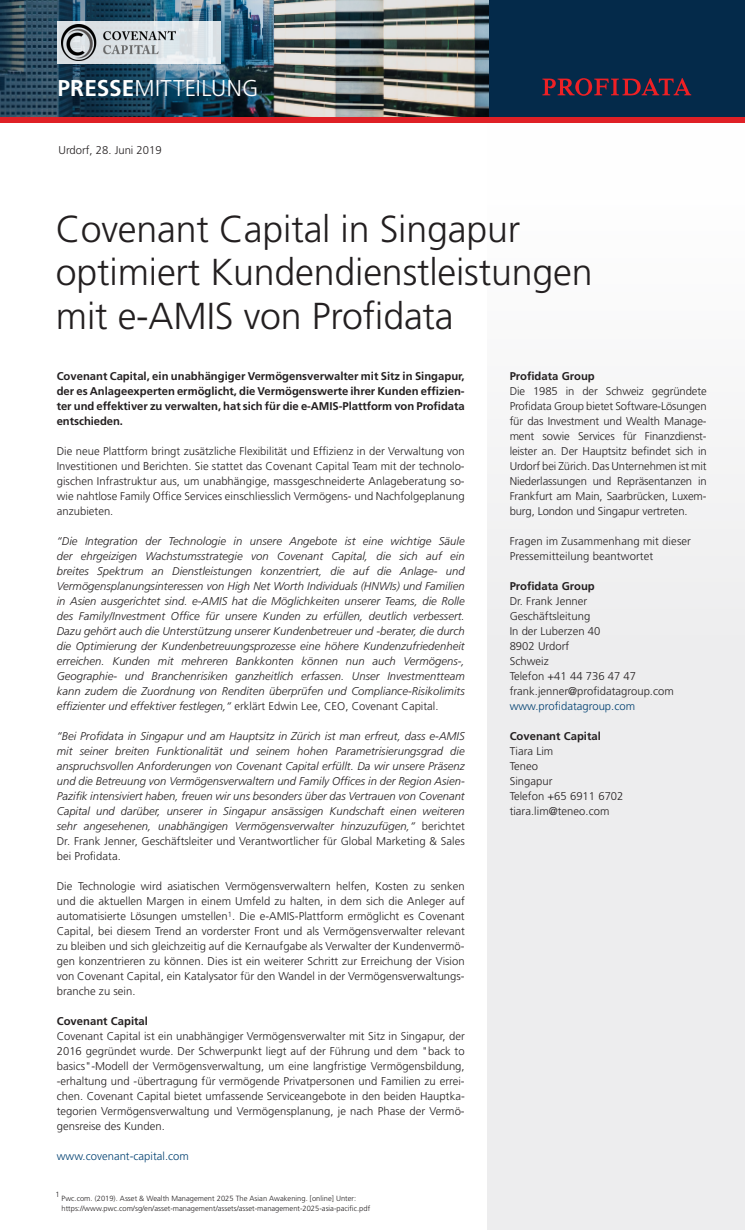
<style>
.page{position:relative;width:745px;height:1230px;background:#fff}
.page>*{position:absolute;margin:0;border:0;box-sizing:border-box;transform-origin:0 0}
.t1{font:300 37.5px/43.8px "Frutiger";letter-spacing:-.005em;color:#231f20}
.t2{font:300 22.88px "Frutiger";letter-spacing:.015em;color:#fff}
.t3{font:300 11.25px/15px "Frutiger";letter-spacing:.005em;color:#231f20;text-align:justify}
.t4{font:italic 300 11.25px/15px "Frutiger";letter-spacing:.005em;color:#231f20;text-align:justify}
.t5{font:700 11.25px/15px "Frutiger";letter-spacing:-.005em;color:#231f20;text-align:justify}
.t6{font:300 11.25px "Frutiger";letter-spacing:.005em;color:#004071}
.t7{font:300 7.5px/10px "Frutiger";letter-spacing:.005em;color:#231f20}
.s1{font-weight:700}
.s2{font-style:normal}
</style>
<div class="page">
<img style="left:271px;top:0;width:216px;height:117px">
<img style="left:0;top:0;width:271px;height:117px">
<svg style="left:487px;top:0;width:257px;height:1230px;fill:#ededee"></svg>
<svg style="left:542px;top:78px;width:148px;height:18px;background:#54263d"></svg>
<div style="left:0;top:118px;width:744px;height:5px;background:#df2026"></div>
<svg style="left:57px;top:21px;width:164px;height:43px;background:#dce2e6"></svg>
<img style="left:62px;top:25px;width:114px;height:35px">
<h2 class="t2" style="left:57px;top:75px;width:202px"><span class="s1">PRESSE</span>MITTEILUNG</h2>
<p class="t3" style="left:58px;top:143px;width:104px">Urdorf, 28. Juni 2019</p>
<h1 class="t1" style="left:56px;top:207px;width:537px">Covenant Capital in Singapur optimiert Kundendienstleistungen mit e-AMIS von Profidata</h1>
<p class="t5" style="left:57px;top:368px;width:409px">Covenant Capital, ein unabhängiger Vermögensverwalter mit Sitz in Singapur, der es Anlageexperten ermöglicht, die Vermögenswerte ihrer Kunden effizien&shy;ter und effektiver zu verwalten, hat sich für die e-AMIS-Plattform von Profidata entschieden.</p>
<p class="t3" style="left:57px;top:443px;width:409px">Die neue Plattform bringt zusätzliche Flexibilität und Effizienz in der Verwaltung von Investitionen und Berichten. Sie stattet das Covenant Capital Team mit der technolo&shy;gischen Infrastruktur aus, um unabhängige, massgeschneiderte Anlageberatung so&shy;wie nahtlose Family Office Services einschliesslich Vermögens- und Nachfolgeplanung anzubieten.</p>
<p class="t4" style="left:57px;top:533px;width:409px">“Die Integration der Technologie in unsere Angebote ist eine wichtige Säule der ehrgeizigen Wachstumsstrategie von Covenant Capital, die sich auf ein breites Spektrum an Dienstleistungen konzentriert, die auf die Anlage- und Vermögensplanungsinteressen von High Net Worth Individuals (HNWIs) und Familien in Asien ausgerichtet sind. e-AMIS hat die Möglichkeiten unserer Teams, die Rolle des Family/Investment Office für unsere Kunden zu erfüllen, deutlich verbessert.<br>Dazu gehört auch die Unterstützung unserer Kundenbetreuer und -berater, die durch die Optimierung der Kundenbetreuungsprozesse eine höhere Kundenzufriedenheit erreichen. Kunden mit mehreren Bankkonten können nun auch Vermögens-, Geographie- und Branchenrisiken ganzheitlich erfassen. Unser Investmentteam kann zudem die Zuordnung von Renditen überprüfen und Compliance-Risikolimits effizienter und effektiver festlegen,“ <span class="s2">erklärt Edwin Lee, CEO, Covenant Capital.</span></p>
<p class="t4" style="left:57px;top:728px;width:409px">“Bei Profidata in Singapur und am Hauptsitz in Zürich ist man erfreut, dass e-AMIS mit seiner breiten Funktionalität und seinem hohen Parametrisierungsgrad die anspruchsvollen Anforderungen von Covenant Capital erfüllt. Da wir unsere Präsenz und die Betreuung von Vermögensverwaltern und Family Offices in der Region Asien-Pazifik intensiviert haben, freuen wir uns besonders über das Vertrauen von Covenant Capital und darüber, unserer in Singapur ansässigen Kundschaft einen weiteren sehr angesehenen, unabhängigen Vermögensverwalter hinzuzufügen,“ <span class="s2">berichtet Dr. Frank Jenner, Geschäftsleiter und Verantwortlicher für Global Marketing &amp; Sales bei Profidata.</span></p>
<p class="t3" style="left:57px;top:878px;width:409px">Die Technologie wird asiatischen Vermögensverwaltern helfen, Kosten zu senken und die aktuellen Margen in einem Umfeld zu halten, in dem sich die Anleger auf automatisierte Lösungen umstellen<sup>1</sup>. Die e-AMIS-Plattform ermöglicht es Covenant Capital, bei diesem Trend an vorderster Front und als Vermögensverwalter relevant zu bleiben und sich gleichzeitig auf die Kernaufgabe als Verwalter der Kundenvermö&shy;gen konzentrieren zu können. Dies ist ein weiterer Schritt zur Erreichung der Vision von Covenant Capital, ein Katalysator für den Wandel in der Vermögensverwaltungs&shy;branche zu sein.</p>
<p class="t5" style="left:57px;top:1013px;width:93px">Covenant Capital</p>
<p class="t3" style="left:57px;top:1028px;width:409px">Covenant Capital ist ein unabhängiger Vermögensverwalter mit Sitz in Singapur, der 2016 gegründet wurde. Der Schwerpunkt liegt auf der Führung und dem "back to basics"-Modell der Vermögensverwaltung, um eine langfristige Vermögensbildung, -erhaltung und -übertragung für vermögende Privatpersonen und Familien zu errei&shy;chen. Covenant Capital bietet umfassende Serviceangebote in den beiden Hauptka&shy;tegorien Vermögensverwaltung und Vermögensplanung, je nach Phase der Vermö&shy;gensreise des Kunden.</p>
<p class="t6" style="left:57px;top:1150px;width:134px">www.covenant-capital.com</p>
<p class="t7" style="left:55px;top:1189px;width:6px">1</p>
<p class="t7" style="left:62px;top:1193px;width:310px">Pwc.com. (2019). Asset &amp; Wealth Management 2025 The Asian Awakening. [online] Unter: https://www.pwc.com/sg/en/asset-management/assets/asset-management-2025-asia-pacific.pdf</p>
<p class="t5" style="left:509px;top:369px;width:87px">Profidata Group</p>
<p class="t3" style="left:509px;top:384px;width:198px">Die 1985 in der Schweiz gegründete Profidata Group bietet Software-Lösungen für das Investment und Wealth Manage&shy;ment sowie Services für Finanzdienst&shy;leister an. Der Hauptsitz befindet sich in Urdorf bei Zürich. Das Unternehmen ist mit Niederlassungen und Repräsentanzen in Frankfurt am Main, Saarbrücken, Luxem&shy;burg, London und Singapur vertreten.</p>
<p class="t3" style="left:509px;top:534px;width:183px">Fragen im Zusammenhang mit dieser<br>Pressemitteilung beantwortet</p>
<p class="t5" style="left:509px;top:579px;width:87px">Profidata Group</p>
<p class="t3" style="left:509px;top:594px;width:165px;text-align:left">Dr. Frank Jenner<br>Geschäftsleitung<br>In der Luberzen 40<br>8902 Urdorf<br>Schweiz<br>Telefon +41 44 736 47 47 frank.jenner@profidatagroup.com</p>
<p class="t6" style="left:509px;top:700px;width:127px">www.profidatagroup.com</p>
<p class="t5" style="left:509px;top:728px;width:93px">Covenant Capital</p>
<p class="t3" style="left:509px;top:744px;width:115px;text-align:left">Tiara Lim<br>Teneo<br>Singapur<br>Telefon +65 6911 6702 tiara.lim@teneo.com</p>
</div>
